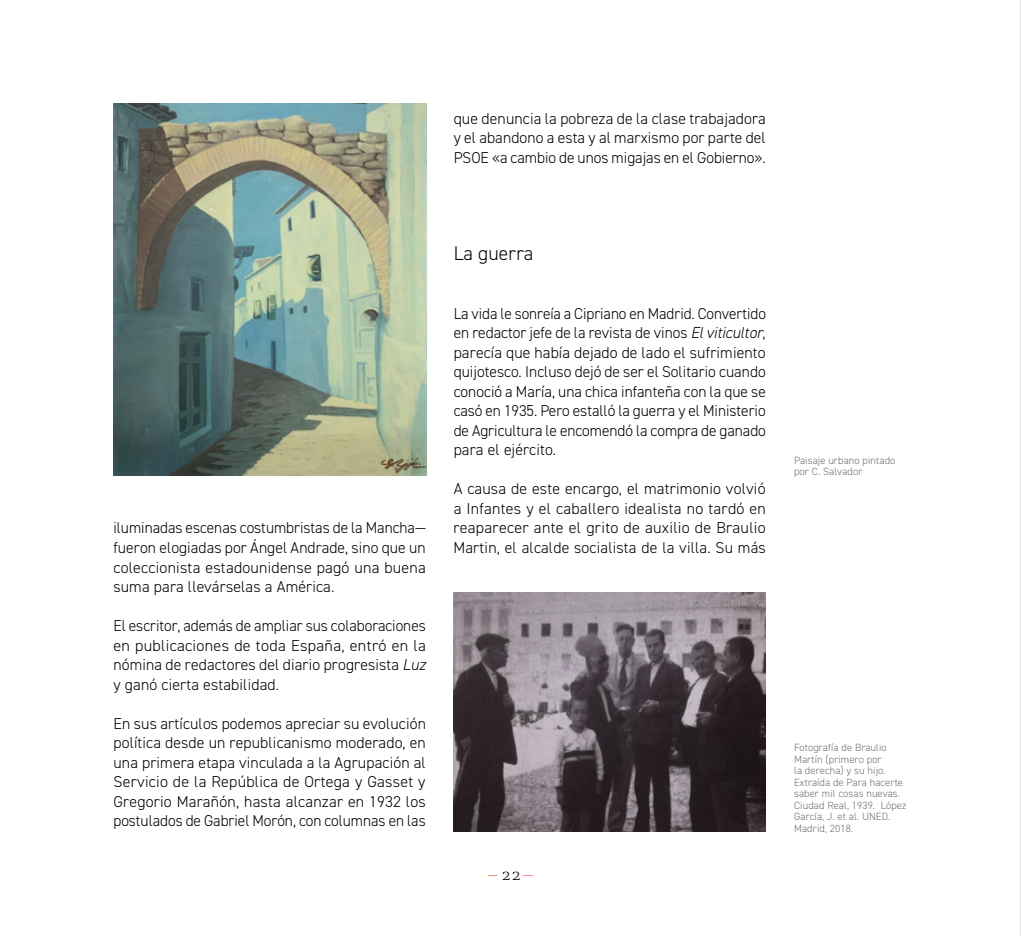
<style>
.page{position:relative;width:1021px;height:936px;background:#fff}
.page>*{position:absolute;margin:0;border:0;box-sizing:border-box;transform-origin:0 0}
.t1{font:300 19.5px "DIN2014";letter-spacing:.01em;color:#000}
.t2{font:300 15.75px/19.5px "DIN2014";letter-spacing:.01em;color:#000;text-align:justify}
.t3{font:300 15px "More Pro";color:#e84124}
.t4{font:300 10.5px/11.6px "DIN2014";letter-spacing:.01em;color:#706f6f}
.s1{font-style:italic}
.s2{color:#000}
</style>
<div class="page">
<hr style="left:1020px;top:0;width:1px;height:935px;background:#dadada">
<img style="left:453px;top:592px;width:312px;height:239px">
<img style="left:113px;top:104px;width:313px;height:371px">
<p class="t2" style="left:453px;top:109px;width:314px">que denuncia la pobreza de la clase trabajadora y el abandono a esta y al marxismo por parte del PSOE «a cambio de unos migajas en el Gobierno».</p>
<p class="t2" style="left:113px;top:518px;width:314px">iluminadas escenas costumbristas de la Mancha— fueron elogiadas por Ángel Andrade, sino que un coleccionista estadounidense pagó una buena suma para llevárselas a América.</p>
<p class="t2" style="left:113px;top:616px;width:314px">El escritor, además de ampliar sus colaboraciones en publicaciones de toda España, entró en la nómina de redactores del diario progresista <span class="s1">Luz </span>y ganó cierta estabilidad.</p>
<p class="t2" style="left:113px;top:713px;width:314px">En sus artículos podemos apreciar su evolución política desde un republicanismo moderado, en una primera etapa vinculada a la Agrupación al Servicio de la República de Ortega y Gasset y Gregorio Marañón, hasta alcanzar en 1932 los postulados de Gabriel Morón, con columnas en las</p>
<p class="t1" style="left:453px;top:242px;width:81px">La guerra</p>
<p class="t2" style="left:453px;top:304px;width:314px">La vida le sonreía a Cipriano en Madrid. Convertido en redactor jefe de la revista de vinos <span class="s1">El viticultor</span>, parecía que había dejado de lado el sufrimiento quijotesco. Incluso dejó de ser el Solitario cuando conoció a María, una chica infanteña con la que se casó en 1935. Pero estalló la guerra y el Ministerio de Agricultura le encomendó la compra de ganado para el ejército.</p>
<p class="t2" style="left:453px;top:479px;width:314px">A causa de este encargo, el matrimonio volvió a Infantes y el caballero idealista no tardó en reaparecer ante el grito de auxilio de Braulio Martin, el alcalde socialista de la villa. Su más</p>
<p class="t3" style="left:486px;top:864px;width:49px">— <span class="s2">22</span>—</p>
<p class="t4" style="left:794px;top:454px;width:103px">Paisaje urbano pintado por C. Salvador</p>
<p class="t4" style="left:794px;top:741px;width:114px">Fotografía de Braulio<br>Martín (primero por<br>la derecha) y su hijo.<br>Extraída de Para hacerte saber mil cosas nuevas.<br>Ciudad Real, 1939. López<br>García, J. et al. UNED.<br>Madrid, 2018.</p>
</div>
